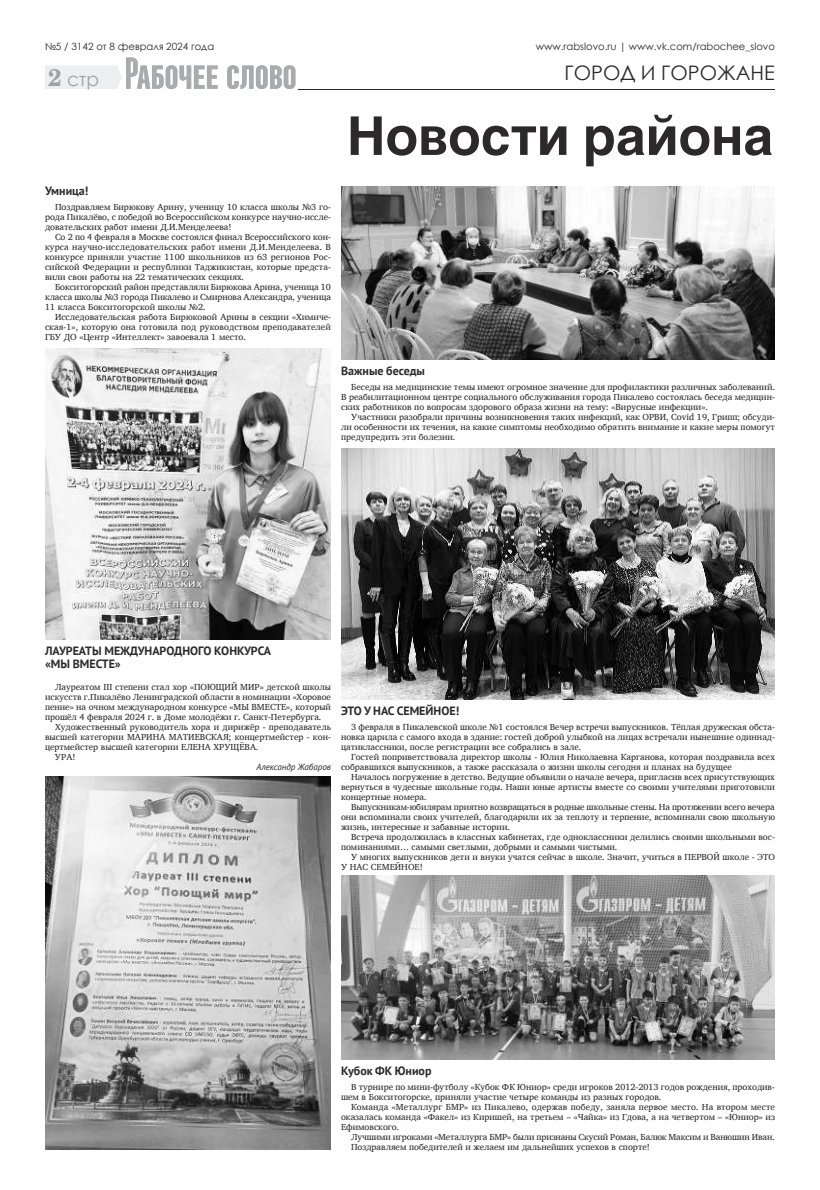
<style>
.page{position:relative;width:820px;height:1190px;background:#fff}
.page>*{position:absolute;margin:0;border:0;box-sizing:border-box;transform-origin:0 0}
.t1{font:700 53px "Helios";color:#2b292a}
.t2{font:20px "Century Gothic";color:#2b292a}
.t3{font:19px "Century Gothic";color:#9fa1a3}
.t4{font:700 12px/13px "PT Sans";color:#2b292a}
.t5{font:10px "Century Gothic";color:#2b292a}
.t6{font:9px/10px "Charis SIL";color:#2b292a;text-align:justify}
.t7{font:italic 9px "PT Sans";color:#2b292a}
.s1{font-family:"New Century Schlbk";font-weight:700;font-size:24px}
</style>
<div class="page">
<hr style="left:298px;top:89px;width:477px;height:1px;background:#2b292a">
<svg style="left:45px;top:58px;width:250px;height:31px"></svg>
<img style="left:45px;top:348px;width:286px;height:292px">
<img style="left:341px;top:186px;width:434px;height:174px">
<img style="left:45px;top:776px;width:286px;height:374px">
<img style="left:341px;top:448px;width:434px;height:252px">
<img style="left:341px;top:876px;width:434px;height:184px">
<p class="t5" style="left:45px;top:39px;width:171px">№5 / 3142 от 8 февраля 2024 года</p>
<p class="t5" style="left:536px;top:39px;width:241px">www.rabslovo.ru | www.vk.com/rabochee_slovo</p>
<h3 class="t3" style="left:48px;top:66px;width:53px"><span class="s1">2</span> стр</h3>
<h2 class="t2" style="left:565px;top:59px;width:212px">ГОРОД И ГОРОЖАНЕ</h2>
<h1 class="t1" style="left:347px;top:105px;width:428px">Новости района</h1>
<h3 class="t4" style="left:45px;top:184px;width:45px">Умница!</h3>
<p class="t6" style="left:45px;top:202px;width:288px;text-indent:10px">Поздравляем Бирюкову Арину, ученицу 10 класса школы №3 го&shy;рода Пикалёво, с победой во Всероссийском конкурсе научно-иссле&shy;довательских работ имени Д.И.Менделеева!</p>
<p class="t6" style="left:45px;top:232px;width:288px;text-indent:10px">Со 2 по 4 февраля в Москве состоялся финал Всероссийского кон&shy;курса научно-исследовательских работ имени Д.И.Менделеева. В конкурсе приняли участие 1100 школьников из 63 регионов Рос&shy;сийской Федерации и республики Таджикистан, которые предста&shy;вили свои работы на 22 тематических секциях.</p>
<p class="t6" style="left:45px;top:282px;width:288px;text-indent:10px">Бокситогорский район представляли Бирюкова Арина, ученица 10 класса школы №3 города Пикалево и Смирнова Александра, ученица 11 класса Бокситогорской школы №2.</p>
<p class="t6" style="left:45px;top:312px;width:288px;text-indent:10px">Исследовательская работа Бирюковой Арины в секции «Химиче&shy;ская-1», которую она готовила под руководством преподавателей ГБУ ДО «Центр «Интеллект» завоевала 1 место.</p>
<h3 class="t4" style="left:341px;top:364px;width:85px">Важные беседы</h3>
<p class="t6" style="left:341px;top:382px;width:435px;text-indent:10px">Беседы на медицинские темы имеют огромное значение для профилактики различных заболеваний.<br>В реабилитационном центре социального обслуживания города Пикалево состоялась беседа медицин&shy;ских работников по вопросам здорового образа жизни на тему: «Вирусные инфекции».</p>
<p class="t6" style="left:341px;top:412px;width:435px;text-indent:10px">Участники разобрали причины возникновения таких инфекций, как ОРВИ, Covid 19, Грипп; обсуди&shy;ли особенности их течения, на какие симптомы необходимо обратить внимание и какие меры помогут предупредить эти болезни.</p>
<h3 class="t4" style="left:45px;top:644px;width:228px">ЛАУРЕАТЫ МЕЖДУНАРОДНОГО КОНКУРСА «МЫ ВМЕСТЕ»</h3>
<p class="t6" style="left:45px;top:682px;width:288px;text-indent:10px">Лауреатом III степени стал хор «ПОЮЩИЙ МИР» детской школы искусств г.Пикалёво Ленинградской области в номинации «Хоровое пение» на очном международном конкурсе «МЫ ВМЕСТЕ», который прошёл 4 февраля 2024 г. в Доме молодёжи г. Санкт-Петербурга.</p>
<p class="t6" style="left:55px;top:722px;width:278px">Художественный руководитель хора и дирижёр - преподаватель</p>
<p class="t6" style="left:45px;top:732px;width:288px">высшей категории МАРИНА МАТИЕВСКАЯ; концертмейстер - кон-</p>
<p class="t6" style="left:45px;top:742px;width:215px">цертмейстер высшей категории ЕЛЕНА ХРУЩЁВА.</p>
<p class="t6" style="left:55px;top:752px;width:22px">УРА!</p>
<p class="t7" style="left:256px;top:761px;width:76px">Александр Жабаров</p>
<h3 class="t4" style="left:341px;top:704px;width:120px">ЭТО У НАС СЕМЕЙНОЕ!</h3>
<p class="t6" style="left:341px;top:722px;width:435px;text-indent:10px">3 февраля в Пикалевской школе №1 состоялся Вечер встречи выпускников. Тёплая дружеская обста&shy;новка царила с самого входа в здание: гостей доброй улыбкой на лицах встречали нынешние одиннад&shy;цатиклассники, после регистрации все собрались в зале.</p>
<p class="t6" style="left:341px;top:752px;width:435px;text-indent:10px">Гостей поприветствовала директор школы - Юлия Николаевна Карганова, которая поздравила всех собравшихся выпускников, а также рассказала о жизни школы сегодня и планах на будущее</p>
<p class="t6" style="left:341px;top:772px;width:436px;text-indent:10px">Началось погружение в детство. Ведущие объявили о начале вечера, пригласив всех присутствующих вернуться в чудесные школьные годы. Наши юные артисты вместе со своими учителями приготовили концертные номера.</p>
<p class="t6" style="left:341px;top:802px;width:435px;text-indent:10px">Выпускникам-юбилярам приятно возвращаться в родные школьные стены. На протяжении всего вечера они вспоминали своих учителей, благодарили их за теплоту и терпение, вспоминали свою школьную жизнь, интересные и забавные истории.</p>
<p class="t6" style="left:341px;top:832px;width:435px;text-indent:10px">Встреча продолжилась в классных кабинетах, где одноклассники делились своими школьными вос&shy;поминаниями… самыми светлыми, добрыми и самыми чистыми.</p>
<p class="t6" style="left:341px;top:852px;width:435px;text-indent:10px">У многих выпускников дети и внуки учатся сейчас в школе. Значит, учиться в ПЕРВОЙ школе - ЭТО<br>У НАС СЕМЕЙНОЕ!</p>
<h3 class="t4" style="left:341px;top:1064px;width:92px">Кубок ФК Юниор</h3>
<p class="t6" style="left:341px;top:1082px;width:435px;text-indent:10px">В турнире по мини-футболу «Кубок ФК Юниор» среди игроков 2012-2013 годов рождения, проходив&shy;шем в Бокситогорске, приняли участие четыре команды из разных городов.</p>
<p class="t6" style="left:341px;top:1102px;width:436px;text-indent:10px">Команда «Металлург БМР» из Пикалево, одержав победу, заняла первое место. На втором месте оказалась команда «Факел» из Киришей, на третьем – «Чайка» из Гдова, а на четвертом – «Юниор» из Ефимовского.</p>
<p class="t6" style="left:351px;top:1132px;width:425px">Лучшими игроками «Металлурга БМР» были признаны Скусий Роман, Балюк Максим и Ванюшин Иван.<br>Поздравляем победителей и желаем им дальнейших успехов в спорте!</p>
</div>
